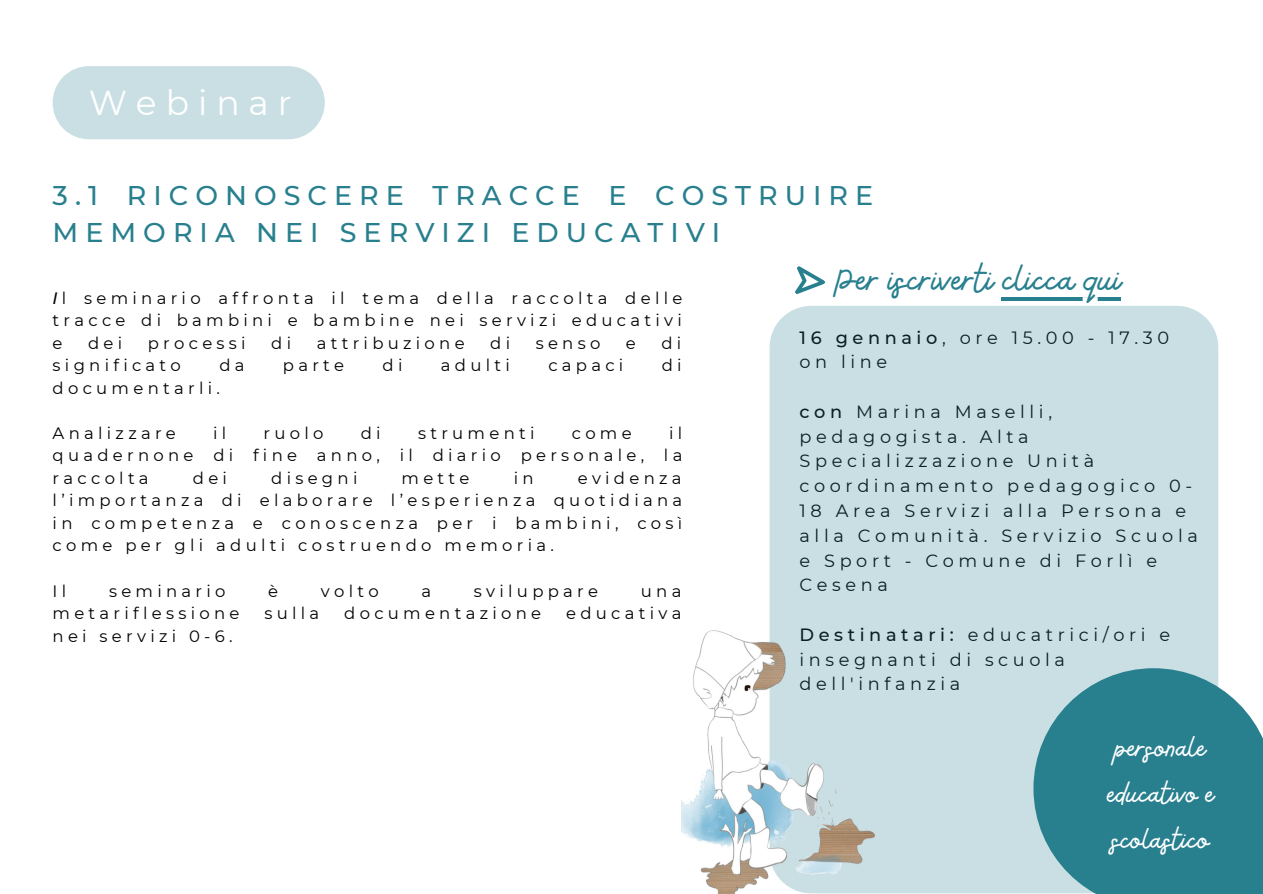
<style>
.page{position:relative;width:1263px;height:894px;background:#fff}
.page>*{position:absolute;margin:0;border:0;box-sizing:border-box;transform-origin:0 0}
.t1{font:42px "Bellaboo";color:#287f8e}
.t2{font:34.5px "Montserrat";letter-spacing:.26em;color:#fff}
.t3{font:33px/46px "Bellaboo";color:#fff}
.t4{font:500 27px/37px "Montserrat";letter-spacing:.26em;color:#287f8e}
.t5{font:17.7px/24.8px "Montserrat";letter-spacing:.26em;color:#000}
.t6{font:16.5px/22.5px "Montserrat";letter-spacing:.26em;color:#000;text-align:justify}
.s1{font-weight:500;font-style:italic}
.s2{font-weight:500}
</style>
<div class="page">
<svg style="left:1218px;top:668px;width:45px;height:225px;fill:#287f8e"></svg>
<svg style="left:769px;top:306px;width:449px;height:587px;background:#b0d0d6"></svg>
<hr style="left:1002px;top:297px;width:119px;height:4px;background:#287f8e">
<div style="left:53px;top:66px;width:272px;height:73px;background:#c9dfe3"></div>
<svg style="left:795px;top:266px;width:30px;height:28px"></svg>
<img style="left:681px;top:630px;width:194px;height:263px">
<h2 class="t2" style="left:89px;top:81px;width:205px">Webinar</h2>
<h3 class="t4" style="left:53px;top:176px;width:822px">3.1 RICONOSCERE TRACCE E COSTRUIRE<br>MEMORIA NEI SERVIZI EDUCATIVI</h3>
<p class="t6" style="left:53px;top:286px;width:631px"><span class="s1">I</span>l seminario affronta il tema della raccolta delle tracce di bambini e bambine nei servizi educativi e</p>
<p class="t6" style="left:88px;top:331px;width:36px">dei</p>
<p class="t6" style="left:148px;top:331px;width:99px">processi</p>
<p class="t6" style="left:271px;top:331px;width:21px">d i</p>
<p class="t6" style="left:317px;top:331px;width:149px">attribuzione</p>
<p class="t6" style="left:490px;top:331px;width:21px">d i</p>
<p class="t6" style="left:536px;top:331px;width:66px">senso</p>
<p class="t6" style="left:626px;top:331px;width:11px">e</p>
<p class="t6" style="left:661px;top:331px;width:21px">d i</p>
<p class="t6" style="left:53px;top:354px;width:130px">significato</p>
<p class="t6" style="left:219px;top:354px;width:27px">d a</p>
<p class="t6" style="left:283px;top:354px;width:63px">parte</p>
<p class="t6" style="left:383px;top:354px;width:21px">d i</p>
<p class="t6" style="left:441px;top:354px;width:70px">adulti</p>
<p class="t6" style="left:548px;top:354px;width:77px">capaci</p>
<p class="t6" style="left:662px;top:354px;width:21px">d i</p>
<p class="t6" style="left:53px;top:376px;width:169px">documentarli.</p>
<p class="t6" style="left:53px;top:421px;width:125px">Analizzare</p>
<p class="t6" style="left:213px;top:421px;width:15px">i l</p>
<p class="t6" style="left:264px;top:421px;width:61px">ruolo</p>
<p class="t6" style="left:361px;top:421px;width:21px">d i</p>
<p class="t6" style="left:418px;top:421px;width:118px">strumenti</p>
<p class="t6" style="left:572px;top:421px;width:61px">come</p>
<p class="t6" style="left:53px;top:421px;width:631px;text-indent:616px">i l quadernone di fine anno, il diario personale, la raccolta</p>
<p class="t6" style="left:53px;top:466px;width:631px;text-indent:525px">evidenza l’importanza di elaborare l’esperienza quotidiana in competenza e conoscenza per i bambini, così come per gli adulti costruendo memoria.</p>
<p class="t6" style="left:53px;top:579px;width:15px">I l</p>
<p class="t6" style="left:109px;top:579px;width:118px">seminario</p>
<p class="t6" style="left:268px;top:579px;width:11px">è</p>
<p class="t6" style="left:321px;top:579px;width:59px">volto</p>
<p class="t6" style="left:421px;top:579px;width:11px">a</p>
<p class="t6" style="left:474px;top:579px;width:126px">sviluppare</p>
<p class="t6" style="left:641px;top:579px;width:42px">una</p>
<p class="t6" style="left:53px;top:601px;width:188px">metariflessione</p>
<p class="t6" style="left:264px;top:601px;width:56px">sulla</p>
<p class="t6" style="left:344px;top:601px;width:198px">documentazione</p>
<p class="t6" style="left:566px;top:601px;width:117px">educativa</p>
<p class="t6" style="left:53px;top:624px;width:182px">nei servizi 0-6.</p>
<p class="t6" style="left:193px;top:466px;width:36px">dei</p>
<p class="t6" style="left:271px;top:466px;width:88px">disegni</p>
<p class="t6" style="left:402px;top:466px;width:69px">mette</p>
<p class="t6" style="left:514px;top:466px;width:21px">i n</p>
<h1 class="t1" style="left:836px;top:253px;width:286px">Per iscriverti clicca qui</h1>
<p class="t5" style="left:799px;top:325px;width:371px"><span class="s2">16 gennaio</span>, ore 15.00 - 17.30 on line</p>
<p class="t5" style="left:799px;top:399px;width:400px"><span class="s2">con</span> Marina Maselli, pedagogista. Alta<br>Specializzazione Unità coordinamento pedagogico 0-<br>18 Area Servizi alla Persona e alla Comunità. Servizio Scuola e Sport - Comune di Forlì e<br>Cesena</p>
<p class="t5" style="left:799px;top:622px;width:372px"><span class="s2">Destinatari:</span> educatrici/ori e insegnanti di scuola dell'infanzia</p>
<h3 class="t3" style="left:1106px;top:725px;width:109px">personale educativo e scolastico</h3>
</div>
